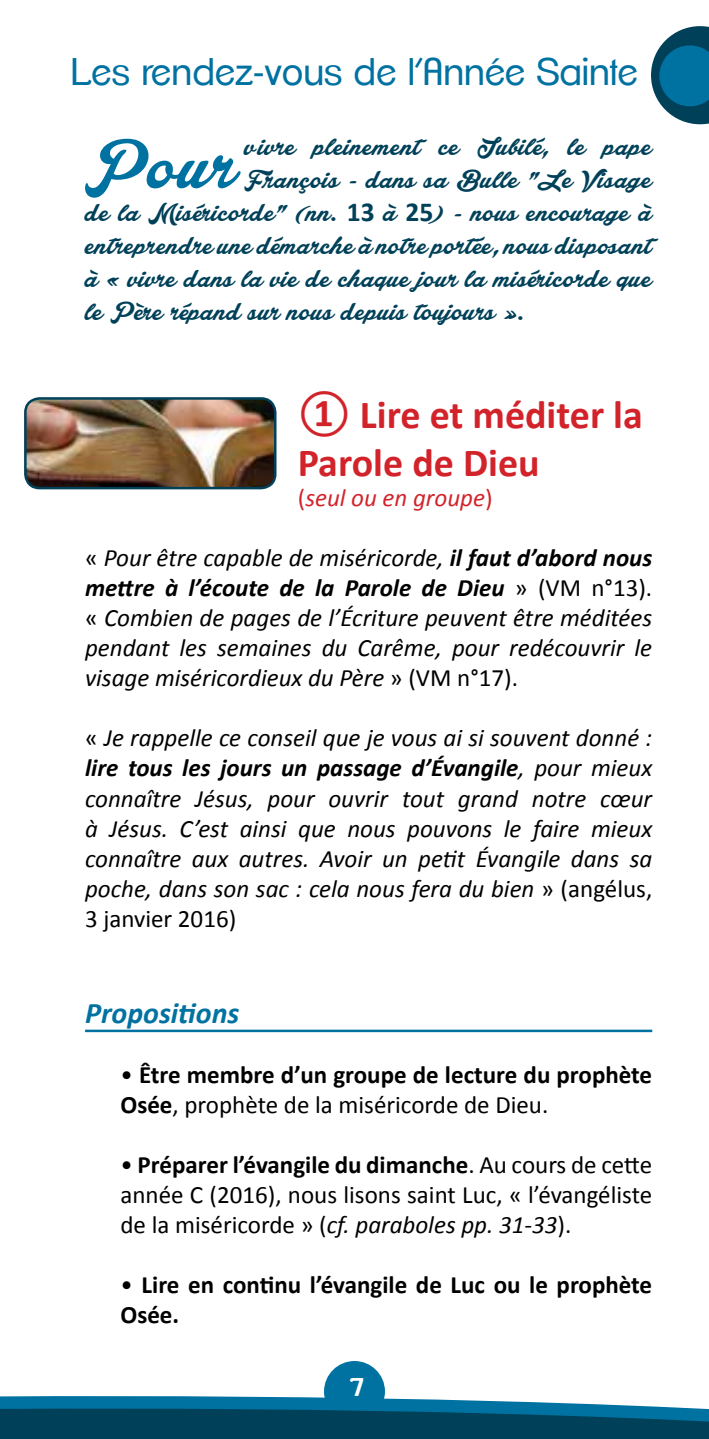
<style>
.page{position:relative;width:709px;height:1439px;background:#fff}
.page>*{position:absolute;margin:0;border:0;box-sizing:border-box;transform-origin:0 0}
.t1{font:73.25px "Lakesight Personal Use Only";color:#0072a1}
.t2{font:700 40px/48px "Calibri";color:#d2232a}
.t3{font:37.5px "Clemente P Dag";color:#0072a1}
.t4{font:italic 700 30px "Calibri";color:#0072a1}
.t5{font:27.5px "Lakesight Personal Use Only";color:#004159}
.t6{font:italic 25px/30px "Calibri";color:#000;text-align:justify}
.t7{font:25px/30px "Calibri";color:#000;text-align:justify}
.t8{font:700 25px/30px "Calibri";color:#000}
.t9{font:italic 25px "Calibri";color:#d2232a}
.t10{font:600 25px "Clemente P Dak";color:#fff}
.s1{font-family:"Calibri";font-weight:700}
.s2{font-style:normal}
.s3{font-weight:700}
.s4{font-weight:400}
.s5{font-style:italic}
</style>
<div class="page">
<div style="left:324px;top:1361px;width:61px;height:61px;background:#0072a1;border-radius:50%"></div>
<svg style="left:0;top:1382px;width:709px;height:57px"></svg>
<hr style="left:85px;top:1029px;width:567px;height:3px;background:#0072a1">
<svg style="left:651px;top:26px;width:58px;height:98px"></svg>
<img style="left:27px;top:398px;width:248px;height:90px">
<div style="left:24px;top:397px;width:252px;height:92px;border:2px solid #004159;border-radius:14px"></div>
<h3 class="t3" style="left:71px;top:49px;width:569px">Les rendez-vous de l’Année Sainte</h3>
<h1 class="t1" style="left:85px;top:119px;width:154px">Pour</h1>
<p class="t5" style="left:244px;top:129px;width:409px">vivre pleinement ce Jubilé, le pape</p>
<p class="t5" style="left:244px;top:162px;width:409px">François - dans sa Bulle "Le Visage</p>
<p class="t5" style="left:85px;top:195px;width:568px">de la Miséricorde" (nn. <span class="s1">13</span> à <span class="s1">25</span>) - nous encourage à</p>
<p class="t5" style="left:85px;top:228px;width:568px">entreprendre une démarche à notre portée, nous disposant</p>
<p class="t5" style="left:85px;top:261px;width:568px">à « vivre dans la vie de chaque jour la miséricorde que</p>
<p class="t5" style="left:85px;top:294px;width:441px">le Père répand sur nous depuis toujours ».</p>
<h2 class="t2" style="left:298px;top:391px;width:346px">① Lire et méditer la<br>Parole de Dieu</h2>
<p class="t9" style="left:298px;top:481px;width:196px"><span class="s2">(</span>seul ou en groupe<span class="s2">)</span></p>
<p class="t6" style="left:85px;top:542px;width:568px"><span class="s2">«</span> Pour être capable de miséricorde, <span class="s3">il faut d’abord nous mettre à l’écoute de la Parole de Dieu</span> <span class="s2">» (VM n°13). «</span> Combien de pages de l’Écriture peuvent être méditées pendant les semaines du Carême, pour redécouvrir le visage miséricordieux du Père <span class="s2">» (VM n°17).</span></p>
<p class="t6" style="left:85px;top:722px;width:568px"><span class="s2">«</span> Je rappelle ce conseil que je vous ai si souvent donné : <span class="s3">lire tous les jours un passage d’Évangile</span>, pour mieux connaître Jésus, pour ouvrir tout grand notre cœur à Jésus. C’est ainsi que nous pouvons le faire mieux connaître aux autres. Avoir un petit Évangile dans sa poche, dans son sac : cela nous fera du bien <span class="s2">» (angélus, 3 janvier 2016)</span></p>
<p class="t4" style="left:85px;top:993px;width:156px">Propositions</p>
<p class="t8" style="left:120px;top:1059px;width:533px"><span class="s4">•</span> Être membre d’un groupe de lecture du prophète<br>Osée<span class="s4">, prophète de la miséricorde de Dieu.</span></p>
<p class="t7" style="left:120px;top:1149px;width:533px">• <span class="s3">Préparer l’évangile du dimanche</span>. Au cours de cette année C (2016), nous lisons saint Luc, « l’évangéliste de la miséricorde » (<span class="s5">cf. paraboles pp. 31-33</span>).</p>
<p class="t8" style="left:120px;top:1269px;width:533px"><span class="s4">•</span> Lire en continu l’évangile de Luc ou le prophète<br>Osée.</p>
<p class="t10" style="left:348px;top:1371px;width:19px">7</p>
</div>
